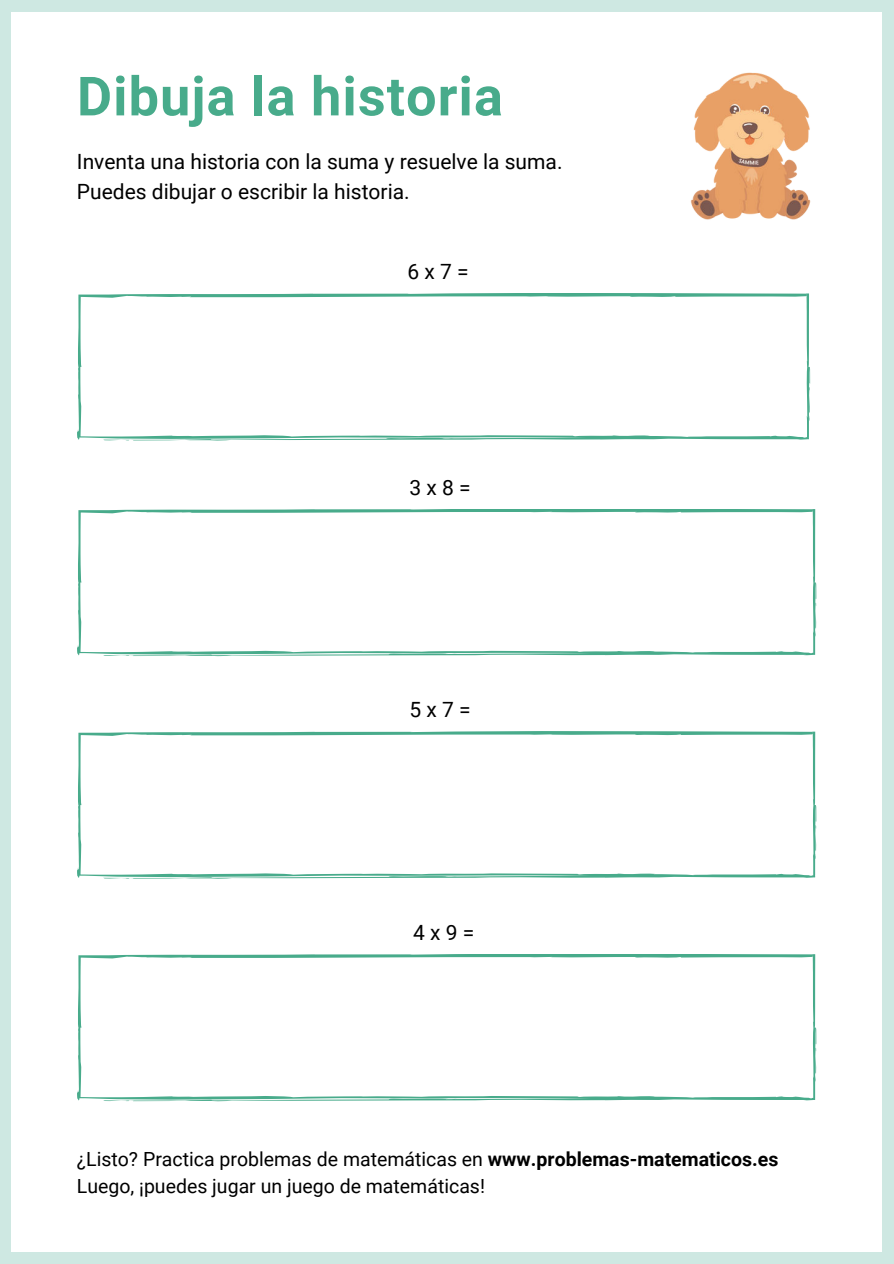
<style>
.page{position:relative;width:894px;height:1264px;background:#fff}
.page>*{position:absolute;margin:0;border:0;box-sizing:border-box;transform-origin:0 0}
.t1{font:700 54px "Roboto";letter-spacing:.02em;color:#48ab8b}
.t2{font:21px/29.2px "Roboto";color:#000}
.t3{font:19.5px/27px "Roboto";color:#000}
.s1{font-weight:700}
</style>
<div class="page">
<div style="left:0;top:0;width:893px;height:1263px;background:#cee8e2"></div>
<div style="left:11px;top:12px;width:871px;height:1239px;background:#fff"></div>
<svg style="left:77px;top:293px;width:733px;height:148px"></svg>
<svg style="left:77px;top:509px;width:739px;height:147px"></svg>
<svg style="left:77px;top:731px;width:739px;height:148px"></svg>
<svg style="left:77px;top:954px;width:739px;height:147px"></svg>
<img style="left:690px;top:72px;width:121px;height:148px">
<h1 class="t1" style="left:77px;top:58px;width:427px">Dibuja la historia</h1>
<p class="t2" style="left:77px;top:147px;width:487px">Inventa una historia con la suma y resuelve la suma.<br>Puedes dibujar o escribir la historia.</p>
<p class="t2" style="left:407px;top:256px;width:63px">6 x 7 =</p>
<p class="t2" style="left:409px;top:472px;width:63px">3 x 8 =</p>
<p class="t2" style="left:409px;top:694px;width:63px">5 x 7 =</p>
<p class="t2" style="left:413px;top:917px;width:63px">4 x 9 =</p>
<p class="t3" style="left:77px;top:1145px;width:702px">¿Listo? Practica problemas de matemáticas en <span class="s1">www.problemas-matematicos.es<br></span>Luego, ¡puedes jugar un juego de matemáticas!</p>
</div>
